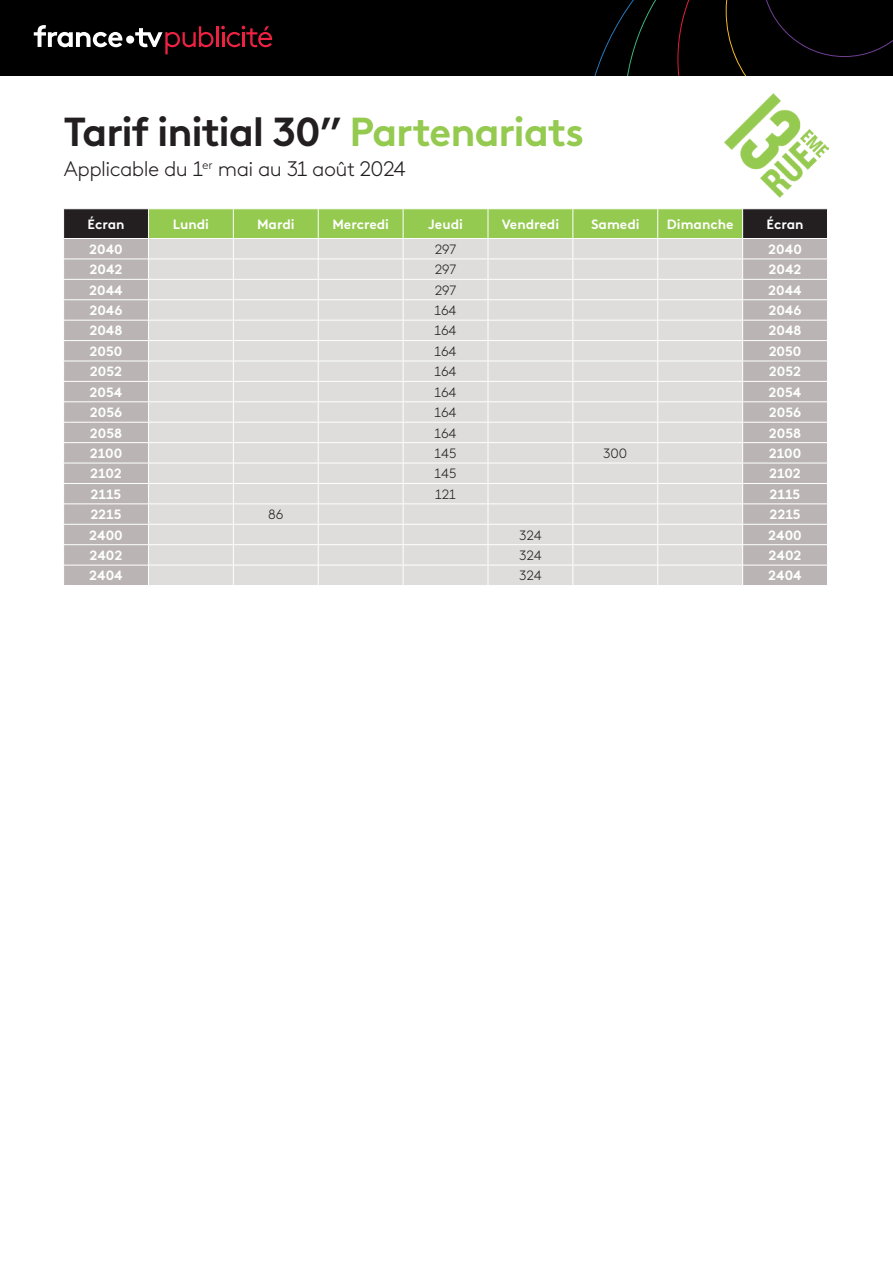
<style>
.page{position:relative;width:893px;height:1263px;background:#fff}
.page>*{position:absolute;margin:0;border:0;box-sizing:border-box;transform-origin:0 0}
.t1{font:700 40.5px "France TV Brown";letter-spacing:-.03em;color:#231f20}
.t2{font:300 21px "France TV Brown";letter-spacing:-.03em;color:#231f20}
.t3{font:700 13.5px "France TV Brown";color:#fff}
.t4{font:300 13.5px "France TV Brown";color:#231f20}
.s1{color:#95ca50}
</style>
<div class="page">
<div style="left:0;top:0;width:39px;height:75px;background:#000"></div>
<div style="left:39px;top:0;width:544px;height:75px;background:#000"></div>
<div style="left:583px;top:0;width:310px;height:75px;background:#000"></div>
<svg style="left:34px;top:25px;width:88px;height:22px"></svg>
<div style="left:126px;top:36px;width:8px;height:8px;background:#fff;border-radius:50%"></div>
<svg style="left:135px;top:26px;width:78px;height:28px;background:#3b1d22"></svg>
<svg style="left:221px;top:26px;width:51px;height:21px"></svg>
<hr style="left:216px;top:26px;width:2px;height:21px;background:#ed2141">
<img style="left:725px;top:94px;width:103px;height:104px">
<svg style="left:63px;top:209px;width:765px;height:376px;background:#d1d2ca"></svg>
<h1 class="t1" style="left:64px;top:101px;width:522px">Tarif initial 30’’ <span class="s1">Partenariats</span></h1>
<h2 class="t2" style="left:64px;top:154px;width:344px">Applicable du 1<sup>er</sup> mai au 31 août 2024</h2>
<p class="t3" style="left:88px;top:214px;width:38px">Écran</p>
<p class="t3" style="left:173px;top:214px;width:38px">Lundi</p>
<p class="t3" style="left:257px;top:214px;width:39px">Mardi</p>
<p class="t3" style="left:332px;top:214px;width:58px">Mercredi</p>
<p class="t3" style="left:428px;top:214px;width:36px">Jeudi</p>
<p class="t3" style="left:502px;top:214px;width:59px">Vendredi</p>
<p class="t3" style="left:591px;top:214px;width:50px">Samedi</p>
<p class="t3" style="left:667px;top:214px;width:68px">Dimanche</p>
<p class="t3" style="left:767px;top:214px;width:38px">Écran</p>
<p class="t3" style="left:89px;top:239px;width:35px">2040</p>
<p class="t4" style="left:435px;top:239px;width:23px">297</p>
<p class="t3" style="left:768px;top:239px;width:35px">2040</p>
<p class="t3" style="left:90px;top:259px;width:34px">2042</p>
<p class="t4" style="left:435px;top:260px;width:23px">297</p>
<p class="t3" style="left:769px;top:259px;width:34px">2042</p>
<p class="t3" style="left:89px;top:279px;width:35px">2044</p>
<p class="t4" style="left:435px;top:280px;width:23px">297</p>
<p class="t3" style="left:768px;top:279px;width:35px">2044</p>
<p class="t3" style="left:89px;top:300px;width:35px">2046</p>
<p class="t4" style="left:434px;top:301px;width:24px">164</p>
<p class="t3" style="left:768px;top:300px;width:35px">2046</p>
<p class="t3" style="left:89px;top:320px;width:35px">2048</p>
<p class="t4" style="left:434px;top:321px;width:24px">164</p>
<p class="t3" style="left:768px;top:320px;width:35px">2048</p>
<p class="t3" style="left:90px;top:341px;width:34px">2050</p>
<p class="t4" style="left:434px;top:342px;width:24px">164</p>
<p class="t3" style="left:769px;top:341px;width:34px">2050</p>
<p class="t3" style="left:90px;top:361px;width:34px">2052</p>
<p class="t4" style="left:434px;top:362px;width:24px">164</p>
<p class="t3" style="left:769px;top:361px;width:34px">2052</p>
<p class="t3" style="left:90px;top:382px;width:34px">2054</p>
<p class="t4" style="left:434px;top:382px;width:24px">164</p>
<p class="t3" style="left:769px;top:382px;width:34px">2054</p>
<p class="t3" style="left:90px;top:402px;width:34px">2056</p>
<p class="t4" style="left:434px;top:403px;width:24px">164</p>
<p class="t3" style="left:769px;top:402px;width:34px">2056</p>
<p class="t3" style="left:90px;top:422px;width:34px">2058</p>
<p class="t4" style="left:434px;top:423px;width:24px">164</p>
<p class="t3" style="left:769px;top:422px;width:34px">2058</p>
<p class="t3" style="left:90px;top:443px;width:34px">2100</p>
<p class="t4" style="left:435px;top:444px;width:23px">145</p>
<p class="t4" style="left:603px;top:444px;width:26px">300</p>
<p class="t3" style="left:769px;top:443px;width:34px">2100</p>
<p class="t3" style="left:90px;top:463px;width:33px">2102</p>
<p class="t4" style="left:435px;top:464px;width:23px">145</p>
<p class="t3" style="left:769px;top:463px;width:33px">2102</p>
<p class="t3" style="left:91px;top:484px;width:32px">2115</p>
<p class="t4" style="left:435px;top:484px;width:22px">121</p>
<p class="t3" style="left:770px;top:484px;width:32px">2115</p>
<p class="t3" style="left:90px;top:504px;width:33px">2215</p>
<p class="t4" style="left:268px;top:505px;width:17px">86</p>
<p class="t3" style="left:769px;top:504px;width:33px">2215</p>
<p class="t3" style="left:89px;top:524px;width:35px">2400</p>
<p class="t4" style="left:519px;top:525px;width:24px">324</p>
<p class="t3" style="left:768px;top:524px;width:35px">2400</p>
<p class="t3" style="left:89px;top:545px;width:35px">2402</p>
<p class="t4" style="left:519px;top:546px;width:24px">324</p>
<p class="t3" style="left:768px;top:545px;width:35px">2402</p>
<p class="t3" style="left:89px;top:565px;width:35px">2404</p>
<p class="t4" style="left:519px;top:566px;width:24px">324</p>
<p class="t3" style="left:768px;top:565px;width:35px">2404</p>
</div>
